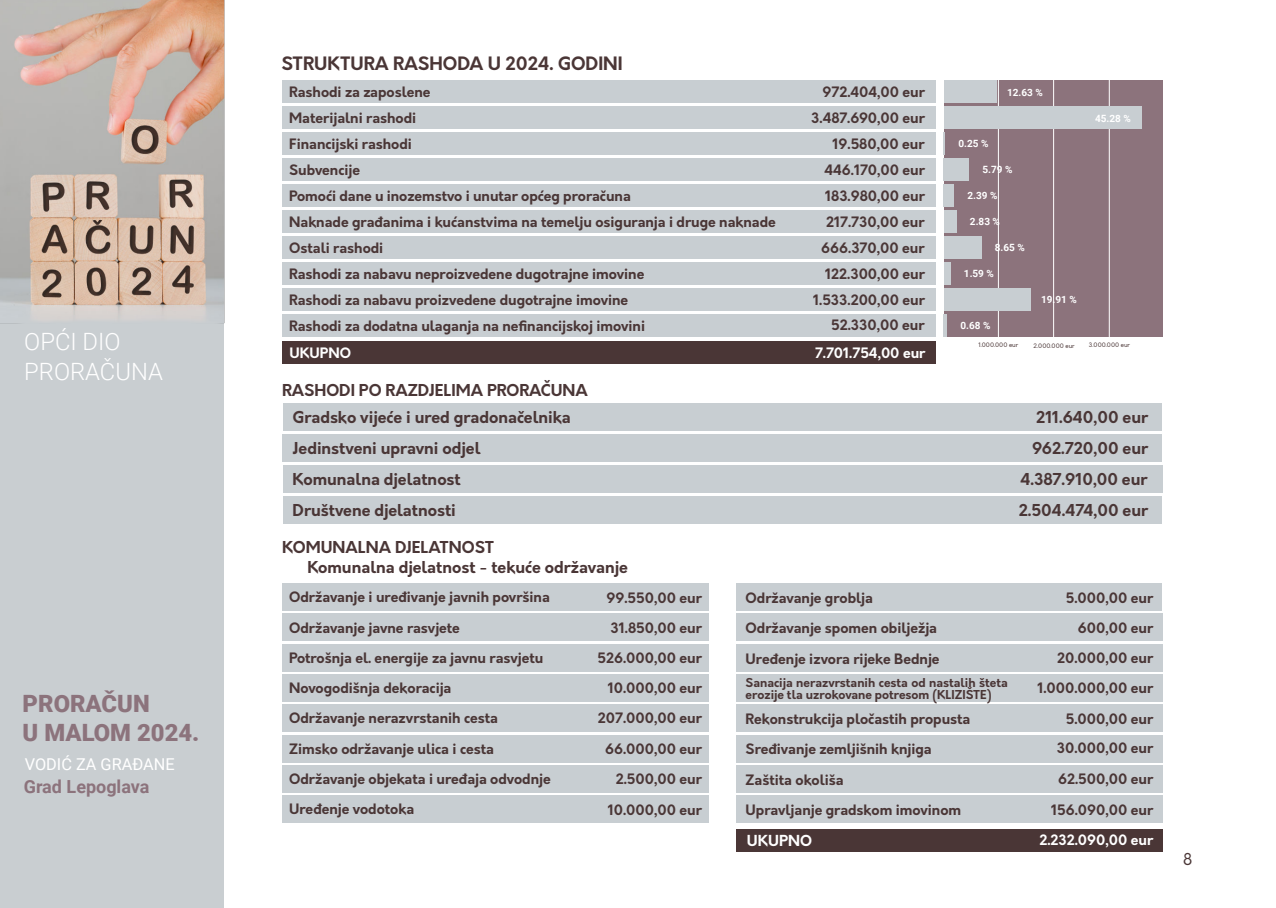
<style>
.page{position:relative;width:1276px;height:908px;background:#fff}
.page>*{position:absolute;margin:0;border:0;box-sizing:border-box;transform-origin:0 0}
.t1{font:900 23.8px/29.4px "Roboto";color:#8c737c}
.t2{font:300 23.8px/29.4px "Roboto";color:#fff}
.t3{font:700 18px "Cello Sans";color:#4a3636}
.t4{font:700 18px "Roboto";color:#8c737c}
.t5{font:16.4px "Roboto";color:#fff}
.t6{font:700 16px/20.8px "Cello Sans";color:#4a3636}
.t7{font:16px "Cello Sans";color:#4a3636}
.t8{font:700 14.8px "Cello Sans";color:#fff}
.t9{font:700 14px/30.2px "Cello Sans";color:#4a3636}
.t10{font:700 14px "Cello Sans";color:#fff}
.t11{font:700 12px/11.6px "Cello Sans";color:#4a3636}
.t12{font:700 10px "Roboto";color:#fff}
.t13{font:6px "Cello Sans";color:#4a3636}
</style>
<div class="page">
<div style="left:282px;top:583px;width:427px;height:27px;background:#c8ced2"></div>
<div style="left:282px;top:613px;width:427px;height:28px;background:#c8ced2"></div>
<div style="left:282px;top:643px;width:427px;height:28px;background:#c8ced2"></div>
<div style="left:282px;top:674px;width:427px;height:27px;background:#c8ced2"></div>
<div style="left:282px;top:704px;width:427px;height:27px;background:#c8ced2"></div>
<div style="left:282px;top:734px;width:427px;height:28px;background:#c8ced2"></div>
<div style="left:282px;top:764px;width:427px;height:28px;background:#c8ced2"></div>
<div style="left:282px;top:795px;width:427px;height:27px;background:#c8ced2"></div>
<div style="left:736px;top:613px;width:427px;height:28px;background:#c8ced2"></div>
<div style="left:736px;top:643px;width:427px;height:28px;background:#c8ced2"></div>
<div style="left:736px;top:674px;width:427px;height:27px;background:#c8ced2"></div>
<div style="left:736px;top:704px;width:427px;height:27px;background:#c8ced2"></div>
<div style="left:736px;top:734px;width:427px;height:28px;background:#c8ced2"></div>
<div style="left:736px;top:764px;width:427px;height:28px;background:#c8ced2"></div>
<div style="left:736px;top:795px;width:427px;height:27px;background:#c8ced2"></div>
<div style="left:736px;top:828px;width:427px;height:22px;background:#4a3636"></div>
<div style="left:737px;top:583px;width:425px;height:28px;background:#c8ced2"></div>
<div style="left:0;top:0;width:224px;height:907px;background:#c9ced1"></div>
<img style="left:0;top:0;width:225px;height:323px">
<div style="left:282px;top:80px;width:653px;height:23px;background:#c8ced2"></div>
<div style="left:282px;top:106px;width:653px;height:23px;background:#c8ced2"></div>
<div style="left:282px;top:132px;width:653px;height:23px;background:#c8ced2"></div>
<div style="left:282px;top:158px;width:653px;height:23px;background:#c8ced2"></div>
<div style="left:282px;top:184px;width:653px;height:23px;background:#c8ced2"></div>
<div style="left:282px;top:210px;width:653px;height:23px;background:#c8ced2"></div>
<div style="left:282px;top:236px;width:653px;height:23px;background:#c8ced2"></div>
<div style="left:282px;top:262px;width:653px;height:23px;background:#c8ced2"></div>
<div style="left:282px;top:288px;width:653px;height:23px;background:#c8ced2"></div>
<div style="left:282px;top:314px;width:653px;height:22px;background:#c8ced2"></div>
<div style="left:282px;top:340px;width:653px;height:23px;background:#4a3636"></div>
<div style="left:944px;top:80px;width:218px;height:257px;background:#8c737c"></div>
<div style="left:944px;top:80px;width:52px;height:23px;background:#c8ced2"></div>
<hr style="left:998px;top:56px;width:1px;height:281px;background:#fff">
<hr style="left:1053px;top:56px;width:1px;height:281px;background:#fff">
<hr style="left:1109px;top:56px;width:1px;height:281px;background:#fff">
<div style="left:944px;top:106px;width:197px;height:23px;background:#c8ced2"></div>
<svg style="left:944px;top:132px;width:1px;height:23px"></svg>
<div style="left:283px;top:403px;width:879px;height:28px;background:#c8ced2"></div>
<div style="left:283px;top:434px;width:879px;height:28px;background:#c8ced2"></div>
<div style="left:283px;top:465px;width:879px;height:28px;background:#c8ced2"></div>
<div style="left:283px;top:496px;width:879px;height:28px;background:#c8ced2"></div>
<div style="left:944px;top:158px;width:25px;height:23px;background:#c8ced2"></div>
<div style="left:944px;top:210px;width:12px;height:23px;background:#c8ced2"></div>
<div style="left:944px;top:236px;width:37px;height:23px;background:#c8ced2"></div>
<div style="left:944px;top:262px;width:6px;height:22px;background:#c8ced2"></div>
<div style="left:944px;top:287px;width:86px;height:23px;background:#c8ced2"></div>
<hr style="left:944px;top:313px;width:3px;height:23px;background:#c8ced2">
<div style="left:944px;top:184px;width:10px;height:23px;background:#c8ced2"></div>
<h1 class="t2" style="left:24px;top:329px;width:140px">OPĆI DIO<br>PRORAČUNA</h1>
<h1 class="t1" style="left:23px;top:691px;width:178px">PRORAČUN<br>U MALOM 2024.</h1>
<p class="t5" style="left:25px;top:757px;width:151px">VODIĆ ZA GRAĐANE</p>
<p class="t4" style="left:24px;top:779px;width:127px">Grad Lepoglava</p>
<p class="t3" style="left:281px;top:57px;width:343px">STRUKTURA RASHODA U 2024. GODINI</p>
<p class="t9" style="left:289px;top:78px;width:143px">Rashodi za zaposlene</p>
<p class="t9" style="left:822px;top:78px;width:104px">972.404,00 eur</p>
<p class="t9" style="left:289px;top:104px;width:129px">Materijalni rashodi</p>
<p class="t9" style="left:811px;top:104px;width:115px">3.487.690,00 eur</p>
<p class="t9" style="left:289px;top:130px;width:124px">Financijski rashodi</p>
<p class="t9" style="left:832px;top:130px;width:94px">19.580,00 eur</p>
<p class="t9" style="left:289px;top:156px;width:72px">Subvencije</p>
<p class="t9" style="left:824px;top:156px;width:102px">446.170,00 eur</p>
<p class="t9" style="left:289px;top:182px;width:343px">Pomoći dane u inozemstvo i unutar općeg proračuna</p>
<p class="t9" style="left:825px;top:182px;width:101px">183.980,00 eur</p>
<p class="t9" style="left:289px;top:208px;width:488px">Naknade građanima i kućanstvima na temelju osiguranja i druge naknade</p>
<p class="t9" style="left:826px;top:208px;width:100px">217.730,00 eur</p>
<p class="t9" style="left:289px;top:234px;width:96px">Ostali rashodi</p>
<p class="t9" style="left:821px;top:234px;width:105px">666.370,00 eur</p>
<p class="t9" style="left:289px;top:260px;width:357px">Rashodi za nabavu neproizvedene dugotrajne imovine</p>
<p class="t9" style="left:825px;top:260px;width:101px">122.300,00 eur</p>
<p class="t9" style="left:289px;top:286px;width:341px">Rashodi za nabavu proizvedene dugotrajne imovine</p>
<p class="t9" style="left:813px;top:286px;width:113px">1.533.200,00 eur</p>
<p class="t9" style="left:289px;top:312px;width:357px">Rashodi za dodatna ulaganja na nefinancijskoj imovini</p>
<p class="t9" style="left:831px;top:312px;width:95px">52.330,00 eur</p>
<p class="t10" style="left:289px;top:347px;width:63px">UKUPNO</p>
<p class="t10" style="left:815px;top:347px;width:112px">7.701.754,00 eur</p>
<p class="t6" style="left:282px;top:381px;width:307px">RASHODI PO RAZDJELIMA PRORAČUNA</p>
<p class="t12" style="left:1007px;top:88px;width:37px">12.63 %</p>
<p class="t12" style="left:958px;top:140px;width:31px">0.25 %</p>
<p class="t12" style="left:982px;top:166px;width:31px">5.79 %</p>
<p class="t12" style="left:967px;top:191px;width:31px">2.39 %</p>
<p class="t12" style="left:970px;top:218px;width:31px">2.83 %</p>
<p class="t12" style="left:995px;top:243px;width:31px">8.65 %</p>
<p class="t12" style="left:964px;top:269px;width:31px">1.59 %</p>
<p class="t12" style="left:960px;top:321px;width:31px">0.68 %</p>
<p class="t12" style="left:1041px;top:295px;width:37px">19.91 %</p>
<p class="t12" style="left:1095px;top:114px;width:37px">45.28 %</p>
<p class="t13" style="left:978px;top:343px;width:41px">1.000.000 eur</p>
<p class="t13" style="left:1034px;top:343px;width:43px">2.000.000 eur</p>
<p class="t13" style="left:1089px;top:342px;width:43px">3.000.000 eur</p>
<p class="t6" style="left:293px;top:408px;width:280px">Gradsko vijeće i ured gradonačelnika</p>
<p class="t6" style="left:1036px;top:408px;width:113px">211.640,00 eur</p>
<p class="t6" style="left:293px;top:439px;width:189px">Jedinstveni upravni odjel</p>
<p class="t6" style="left:1032px;top:439px;width:118px">962.720,00 eur</p>
<p class="t6" style="left:293px;top:471px;width:170px">Komunalna djelatnost</p>
<p class="t6" style="left:1020px;top:471px;width:129px">4.387.910,00 eur</p>
<p class="t6" style="left:293px;top:501px;width:165px">Društvene djelatnosti</p>
<p class="t6" style="left:1019px;top:502px;width:131px">2.504.474,00 eur</p>
<p class="t6" style="left:307px;top:538px;width:322px;text-indent:-25px">KOMUNALNA DJELATNOST<br>Komunalna djelatnost - tekuće održavanje</p>
<p class="t9" style="left:289px;top:582px;width:262px;line-height:30.8px">Održavanje i uređivanje javnih površina<br>Održavanje javne rasvjete</p>
<p class="t9" style="left:606px;top:584px;width:97px">99.550,00 eur</p>
<p class="t9" style="left:1037px;top:584px;width:117px;text-align:right">5.000,00 eur<br>600,00 eur<br>20.000,00 eur<br>1.000.000,00 eur<br>5.000,00 eur<br>30.000,00 eur<br>62.500,00 eur<br>156.090,00 eur</p>
<p class="t10" style="left:1039px;top:834px;width:115px">2.232.090,00 eur</p>
<p class="t9" style="left:746px;top:583px;width:195px">Održavanje groblja<br>Održavanje spomen obilježja<br>Uređenje izvora rijeke Bednje</p>
<p class="t11" style="left:746px;top:678px;width:264px">Sanacija nerazvrstanih cesta od nastalih šteta erozije tla uzrokovane potresom (KLIZIŠTE)</p>
<p class="t9" style="left:746px;top:705px;width:226px">Rekonstrukcija pločastih propusta<br>Sređivanje zemljišnih knjiga<br>Zaštita okoliša<br>Upravljanje gradskom imovinom</p>
<p class="t9" style="left:597px;top:614px;width:106px;text-align:right">31.850,00 eur<br>526.000,00 eur<br>10.000,00 eur<br>207.000,00 eur<br>66.000,00 eur<br>2.500,00 eur<br>10.000,00 eur</p>
<p class="t9" style="left:289px;top:644px;width:263px">Potrošnja el. energije za javnu rasvjetu<br>Novogodišnja dekoracija<br>Održavanje nerazvrstanih cesta<br>Zimsko održavanje ulica i cesta<br>Održavanje objekata i uređaja odvodnje<br>Uređenje vodotoka</p>
<p class="t8" style="left:747px;top:834px;width:67px">UKUPNO</p>
<p class="t7" style="left:1183px;top:852px;width:11px">8</p>
</div>
